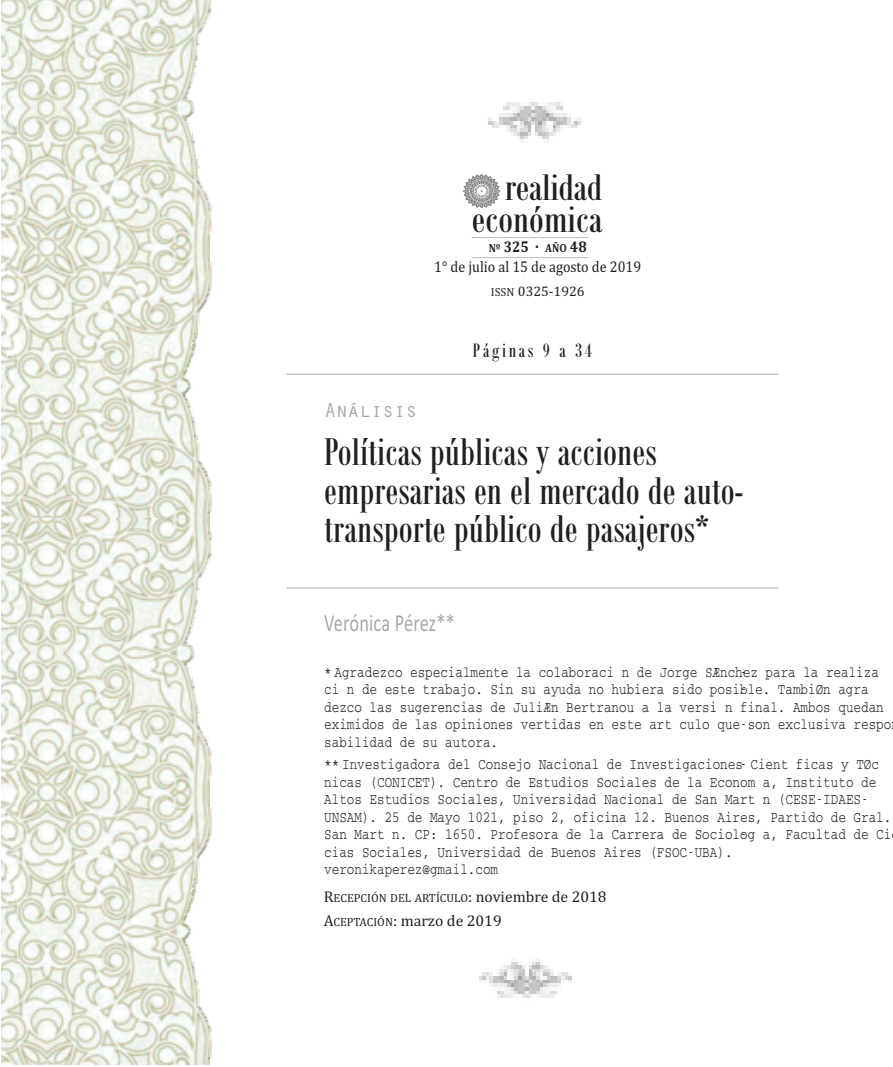
<style>
.page{position:relative;width:893px;height:1067px;background:#fff}
.page>*{position:absolute;margin:0;border:0;box-sizing:border-box;transform-origin:0 0}
.t1{font:42px/38.5px "Bodoni MT Condensed";color:#231f20}
.t2{font:40.25px/31.5px "Bodoni MT Condensed";color:#231f20;text-align:right;scale:1.1 1}
.t3{font:24.5px "Calibri";color:#a8a9ad;scale:.75 1}
.t4{font:21px "Bodoni MT Condensed";letter-spacing:.125em;color:#231f20}
.t5{font:21px "Orator Std";letter-spacing:-.05em;color:#a8a9ad}
.t6{font:15.75px/17.5px "Courier";color:#231f20;scale:.8 1}
.t7{font:15.75px/19.9px "Cambria";color:#231f20;text-align:center;scale:.9 1}
.t8{font:15.75px "Cambria";color:#231f20}
.t9{font:14px "Cambria";color:#231f20}
.t10{font:11.9px "Cambria";color:#231f20}
.s1{font-weight:700;font-size:11.9px}
.s2{font-weight:700}
.s3{font-size:11.9px}
.s4{font-size:15.75px}
</style>
<div class="page">
<hr style="left:286px;top:374px;width:492px;height:1px;background:#a8a9ad">
<hr style="left:286px;top:587px;width:492px;height:1px;background:#a8a9ad">
<hr style="left:472px;top:237px;width:116px;height:1px;background:#bcbdc0">
<hr style="left:472px;top:257px;width:116px;height:1px;background:#bcbdc0">
<img style="left:2px;top:0;width:210px;height:518px">
<img style="left:2px;top:518px;width:210px;height:546px">
<img style="left:464px;top:175px;width:36px;height:33px">
<img style="left:488px;top:102px;width:93px;height:40px">
<img style="left:479px;top:958px;width:93px;height:40px">
<h2 class="t2" style="left:472px;top:171px;width:120px">realidad económica</h2>
<p class="t7" style="left:434px;top:236px;width:231px"><span class="s1">Nº</span> <span class="s2">325 ·</span> <span class="s1">AÑO</span> <span class="s2">48<br></span>1° de julio al 15 de agosto de 2019</p>
<p class="t9" style="left:491px;top:283px;width:95px"><span class="s3">issn</span> 0325-1926</p>
<h3 class="t5" style="left:324px;top:397px;width:95px">Análisis</h3>
<h3 class="t4" style="left:473px;top:337px;width:120px">Páginas 9 a 34</h3>
<h1 class="t1" style="left:324px;top:432px;width:420px">Políticas públicas y acciones empresarias en el mercado de auto&shy;transporte público de pasajeros*</h1>
<h3 class="t3" style="left:324px;top:608px;width:176px">Verónica Pérez**</h3>
<p class="t6" style="left:324px;top:664px;width:710px">* Agradezco especialmente la colaboraci n de Jorge SÆnch-ez para la realiza ci n de este trabajo. Sin su ayuda no hubiera sido posi-ble. TambiØn agra dezco las sugerencias de JuliÆn Bertranou a la versi n final. Ambos quedan eximidos de las opiniones vertidas en este art culo que-son exclusiva respo sabilidad de su autora.</p>
<p class="t6" style="left:324px;top:756px;width:710px">** Investigadora del Consejo Nacional de Investigaciones- Cient ficas y TØc nicas (CONICET). Centro de Estudios Sociales de la Econom a, Instituto de Altos Estudios Sociales, Universidad Nacional de San Mart n (CESE-IDAES-UNSAM). 25 de Mayo 1021, piso 2, oficina 12. Buenos Aires, Partido de Gral.<br>San Mart n. CP: 1650. Profesora de la Carrera de Sociol-og a, Facultad de Ci cias Sociales, Universidad de Buenos Aires (FSOC-UBA). veronikaperez@gmail.com</p>
<p class="t10" style="left:324px;top:891px;width:284px"><span class="s4">R</span>ecepción del aRtículo<span class="s4">: noviembre de 2018</span></p>
<p class="t8" style="left:324px;top:911px;width:179px">a<span class="s3">ceptación</span>: marzo de 2019</p>
</div>
